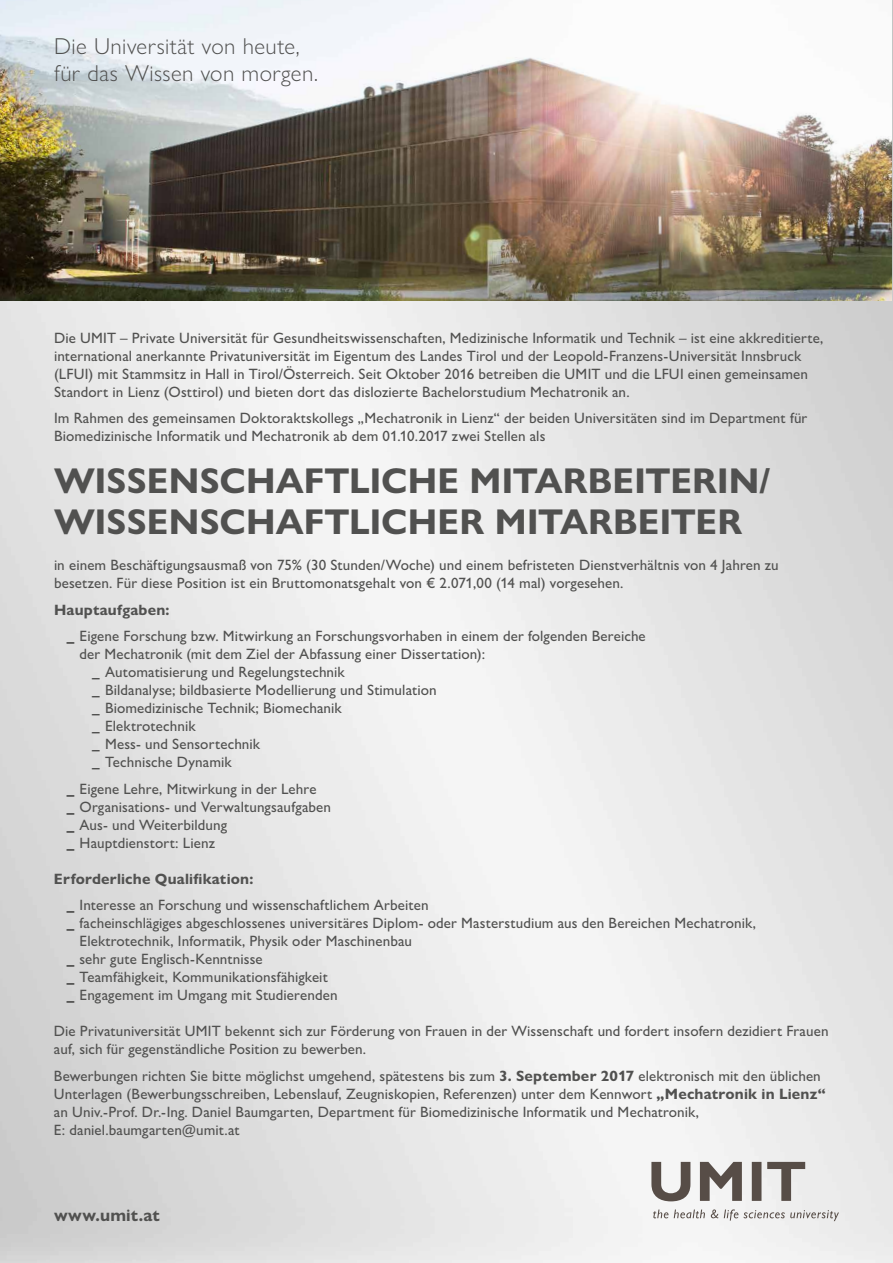
<style>
.page{position:relative;width:893px;height:1263px;background:#fff}
.page>*{position:absolute;margin:0;border:0;box-sizing:border-box;transform-origin:0 0}
.t1{font:700 36px/41.4px "Gill Sans Nova";letter-spacing:.005em;color:#515150}
.t2{font:300 23.1px/27.5px "Gill Sans Nova";letter-spacing:.015em;color:#515150}
.t3{font:700 16.95px "Gill Sans Nova";letter-spacing:.01em;color:#515150}
.t4{font:500 15px/18px "Gill Sans Nova";letter-spacing:.005em;color:#515150}
.s1{font-weight:700}
.s2{font-weight:800}
</style>
<div class="page">
<img style="left:0;top:0;width:893px;height:1263px">
<img style="left:0;top:0;width:891px;height:300px">
<svg style="left:651px;top:1162px;width:154px;height:39px"></svg>
<svg style="left:653px;top:1209px;width:186px;height:12px"></svg>
<h2 class="t2" style="left:54px;top:32px;width:265px">Die Universität von heute, für das Wissen von morgen.</h2>
<p class="t4" style="left:54px;top:328px;width:771px">Die UMIT – Private Universität für Gesundheitswissenschaften, Medizinische Informatik und Technik – ist eine akkreditierte, international anerkannte Privatuniversität im Eigentum des Landes Tirol und der Leopold-Franzens-Universität Innsbruck (LFUI) mit Stammsitz in Hall in Tirol/Österreich. Seit Oktober 2016 betreiben die UMIT und die LFUI einen gemeinsamen Standort in Lienz (Osttirol) und bieten dort das dislozierte Bachelorstudium Mechatronik an.</p>
<p class="t4" style="left:54px;top:409px;width:755px">Im Rahmen des gemeinsamen Doktoraktskollegs „Mechatronik in Lienz“ der beiden Universitäten sind im Department für<br>Biomedizinische Informatik und Mechatronik ab dem 01.10.2017 zwei Stellen als</p>
<h1 class="t1" style="left:54px;top:460px;width:718px">WISSENSCHAFTLICHE MITARBEITERIN/<br>WISSENSCHAFTLICHER MITARBEITER</h1>
<p class="t4" style="left:54px;top:556px;width:726px">in einem Beschäftigungsausmaß von 75% (30 Stunden/Woche) und einem befristeten Dienstverhältnis von 4 Jahren zu besetzen. Für diese Position ist ein Bruttomonatsgehalt von € 2.071,00 (14 mal) vorgesehen.</p>
<p class="t4" style="left:67px;top:596px;width:581px;line-height:26.5px;text-indent:-13px"><span class="s1">Hauptaufgaben:<br></span><span class="s2">_</span> Eigene Forschung bzw. Mitwirkung an Forschungsvorhaben in einem der folgenden Bereiche</p>
<p class="t4" style="left:92px;top:645px;width:394px;text-indent:-13px">der Mechatronik (mit dem Ziel der Abfassung einer Dissertation): <span class="s1">_</span> Automatisierung und Regelungstechnik<br><span class="s1">_</span> Bildanalyse; bildbasierte Modellierung und Stimulation<br><span class="s1">_</span> Biomedizinische Technik; Biomechanik<br><span class="s1">_</span> Elektrotechnik<br><span class="s1">_</span> Mess- und Sensortechnik<br><span class="s1">_</span> Technische Dynamik</p>
<p class="t4" style="left:67px;top:779px;width:266px"><span class="s2">_</span> Eigene Lehre, Mitwirkung in der Lehre<br><span class="s2">_</span> Organisations- und Verwaltungsaufgaben <span class="s2">_</span> Aus- und Weiterbildung<br><span class="s2">_</span> Hauptdienstort: Lienz</p>
<p class="t4" style="left:67px;top:865px;width:363px;line-height:26.5px;text-indent:-13px"><span class="s1">Erforderliche Qualifikation:<br></span><span class="s2">_</span> Interesse an Forschung und wissenschaftlichem Arbeiten</p>
<p class="t4" style="left:67px;top:914px;width:691px"><span class="s2">_</span> facheinschlägiges abgeschlossenes universitäres Diplom- oder Masterstudium aus den Bereichen Mechatronik,</p>
<p class="t4" style="left:79px;top:932px;width:334px">Elektrotechnik, Informatik, Physik oder Maschinenbau</p>
<p class="t4" style="left:67px;top:950px;width:198px"><span class="s2">_</span> sehr gute Englisch-Kenntnisse</p>
<p class="t4" style="left:67px;top:968px;width:263px"><span class="s2">_</span> Teamfähigkeit, Kommunikationsfähigkeit</p>
<p class="t4" style="left:67px;top:986px;width:272px"><span class="s2">_</span> Engagement im Umgang mit Studierenden</p>
<p class="t4" style="left:54px;top:1022px;width:776px">Die Privatuniversität UMIT bekennt sich zur Förderung von Frauen in der Wissenschaft und fordert insofern dezidiert Frauen auf, sich für gegenständliche Position zu bewerben.</p>
<p class="t4" style="left:54px;top:1066px;width:773px">Bewerbungen richten Sie bitte möglichst umgehend, spätestens bis zum <span class="s1">3. September 2017</span> elektronisch mit den üblichen Unterlagen (Bewerbungsschreiben, Lebenslauf, Zeugniskopien, Referenzen) unter dem Kennwort <span class="s1">„Mechatronik in Lienz“ </span>an Univ.-Prof. Dr.-Ing. Daniel Baumgarten, Department für Biomedizinische Informatik und Mechatronik,<br>E: daniel.baumgarten@umit.at</p>
<p class="t3" style="left:54px;top:1205px;width:107px">www.umit.at</p>
</div>
